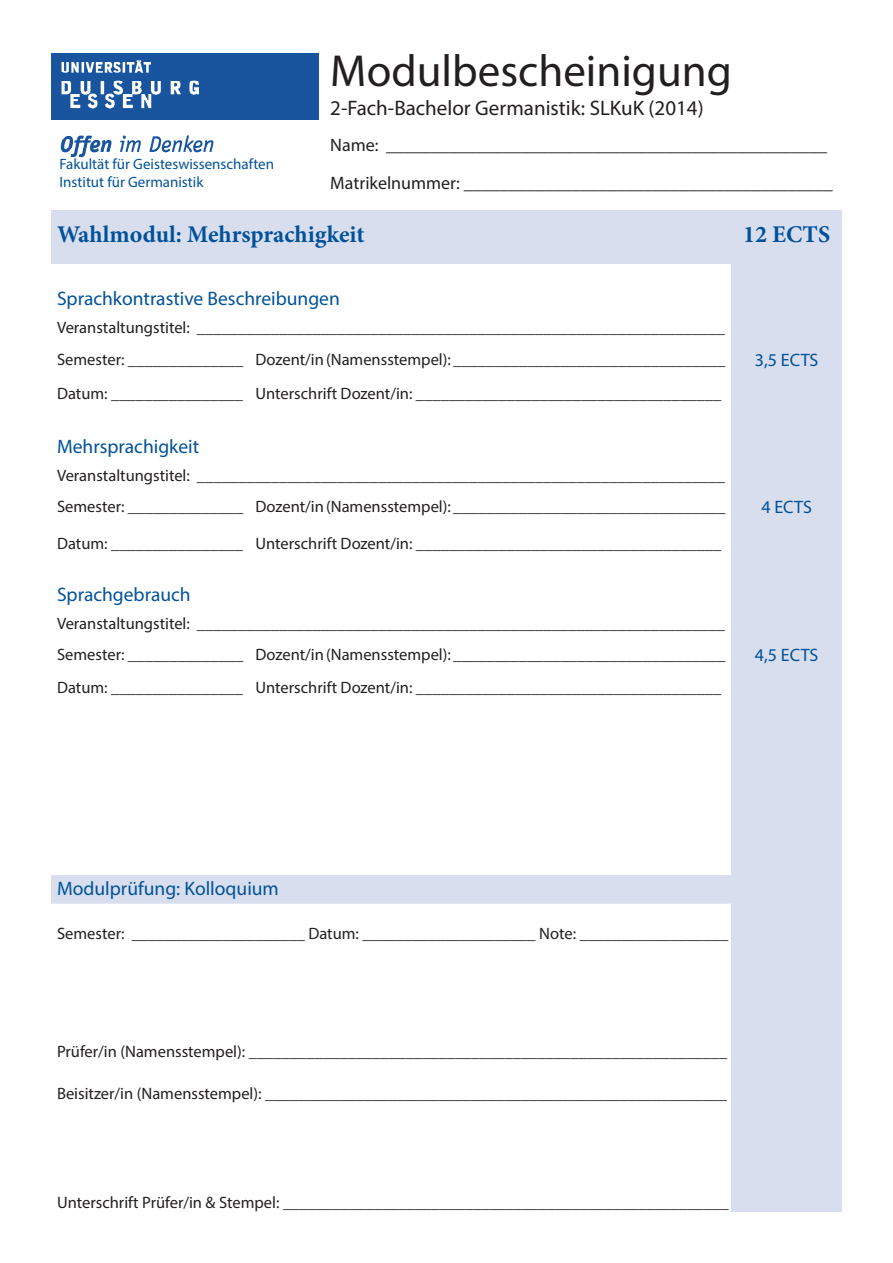
<style>
.page{position:relative;width:893px;height:1263px;background:#fff}
.page>*{position:absolute;margin:0;border:0;box-sizing:border-box;transform-origin:0 0}
.t1{font:45px "Myriad Pro";color:#231f20}
.t2{font:700 24px "Minion Pro";color:#01529a}
.t3{font:21px "Myriad Pro";color:#231f20}
.t4{font:19.5px "Myriad Pro";color:#01529a}
.t5{font:18px "Myriad Pro";color:#231f20}
.t6{font:18px "Myriad Pro";color:#01529a}
.t7{font:16.5px "Myriad Pro";color:#231f20}
.t8{font:15px/18px "Myriad Pro";color:#01529a}
</style>
<div class="page">
<div style="left:731px;top:210px;width:111px;height:1002px;background:#d8deee"></div>
<div style="left:51px;top:210px;width:791px;height:54px;background:#d8deee"></div>
<img style="left:51px;top:53px;width:268px;height:104px">
<div style="left:51px;top:875px;width:680px;height:29px;background:#d8deee"></div>
<p class="t1" style="left:330px;top:43px;width:403px">Modulbescheinigung</p>
<p class="t3" style="left:330px;top:95px;width:375px">2-Fach-Bachelor Germanistik: SLKuK (2014)</p>
<p class="t5" style="left:330px;top:134px;width:498px">Name: _________________________________________________</p>
<p class="t5" style="left:330px;top:172px;width:504px">Matrikelnummer: _________________________________________</p>
<p class="t2" style="left:57px;top:218px;width:309px">Wahlmodul: Mehrsprachigkeit</p>
<p class="t2" style="left:743px;top:218px;width:89px">12 ECTS</p>
<p class="t8" style="left:60px;top:155px;width:216px">Fakultät für Geisteswissenschaften<br>Institut für Germanistik</p>
<p class="t4" style="left:57px;top:286px;width:284px">Sprachkontrastive Beschreibungen</p>
<p class="t7" style="left:57px;top:317px;width:669px">Veranstaltungstitel: ________________________________________________________________</p>
<p class="t7" style="left:57px;top:349px;width:188px">Semester: ______________</p>
<p class="t7" style="left:255px;top:349px;width:471px">Dozent/in (Namensstempel): _________________________________</p>
<p class="t6" style="left:755px;top:349px;width:65px">3,5 ECTS</p>
<p class="t7" style="left:57px;top:383px;width:188px">Datum: ________________</p>
<p class="t7" style="left:255px;top:383px;width:467px">Unterschrift Dozent/in: _____________________________________</p>
<p class="t4" style="left:57px;top:434px;width:144px">Mehrsprachigkeit</p>
<p class="t7" style="left:57px;top:465px;width:669px">Veranstaltungstitel: ________________________________________________________________</p>
<p class="t7" style="left:57px;top:497px;width:188px">Semester: ______________</p>
<p class="t7" style="left:255px;top:497px;width:471px">Dozent/in (Namensstempel): _________________________________</p>
<p class="t6" style="left:761px;top:496px;width:52px">4 ECTS</p>
<p class="t7" style="left:57px;top:534px;width:188px">Datum: ________________</p>
<p class="t7" style="left:255px;top:534px;width:467px">Unterschrift Dozent/in: _____________________________________</p>
<p class="t4" style="left:57px;top:582px;width:135px">Sprachgebrauch</p>
<p class="t7" style="left:57px;top:613px;width:669px">Veranstaltungstitel: ________________________________________________________________</p>
<p class="t7" style="left:57px;top:644px;width:188px">Semester: ______________</p>
<p class="t7" style="left:255px;top:644px;width:471px">Dozent/in (Namensstempel): _________________________________</p>
<p class="t6" style="left:755px;top:644px;width:65px">4,5 ECTS</p>
<p class="t7" style="left:57px;top:677px;width:188px">Datum: ________________</p>
<p class="t7" style="left:255px;top:677px;width:467px">Unterschrift Dozent/in: _____________________________________</p>
<p class="t4" style="left:57px;top:876px;width:223px">Modulprüfung: Kolloquium</p>
<p class="t7" style="left:57px;top:924px;width:673px">Semester: _____________________ Datum: _____________________ Note: __________________</p>
<p class="t7" style="left:57px;top:1042px;width:672px">Prüfer/in (Namensstempel): __________________________________________________________</p>
<p class="t7" style="left:57px;top:1083px;width:672px">Beisitzer/in (Namensstempel): ________________________________________________________</p>
<p class="t7" style="left:57px;top:1193px;width:673px">Unterschrift Prüfer/in &amp; Stempel: ______________________________________________________</p>
</div>
